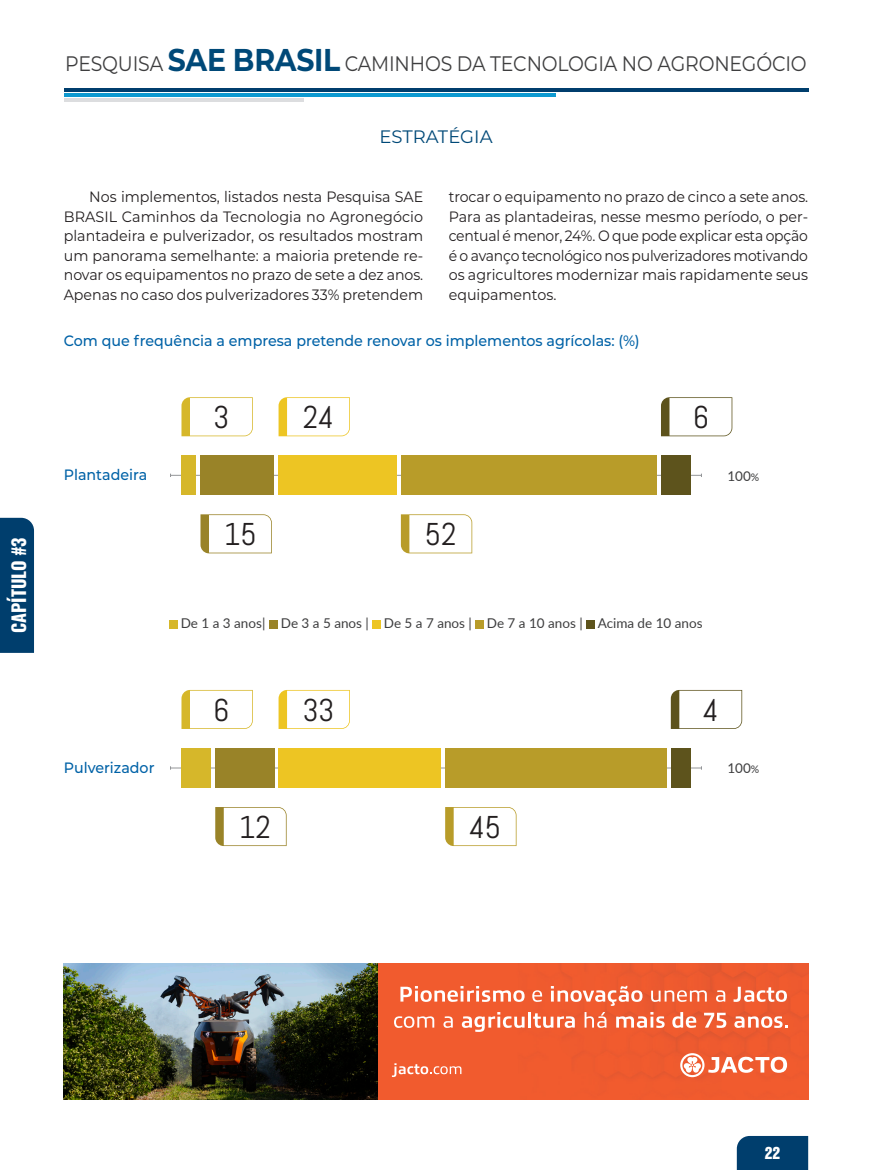
<style>
.page{position:relative;width:872px;height:1170px;background:#fff}
.page>*{position:absolute;margin:0;border:0;box-sizing:border-box;transform-origin:0 0}
.t1{font:31.5px "Abel";color:#231f20}
.t2{font:21px "Montserrat";letter-spacing:-.01em;color:#3e3e3f;scale:.9 1}
.t3{font:700 18px "Oswald";color:#fff}
.t4{font:18px "Montserrat";color:#004978}
.t5{font:15.3px "Helvetica Inserat LT Std";color:#fff}
.t6{font:15px/19.5px "Montserrat";color:#231f20;text-align:justify;scale:.95 1}
.t7{font:15px/19.5px "Montserrat";color:#231f20;text-align:justify;scale:.94 1}
.t8{font:500 15px "Montserrat";color:#0062a7;scale:.95 1}
.t9{font:13.5px "Lato";color:#3e3e3f}
.s1{font-weight:700;font-size:31.5px;color:#004978}
.s2{font-size:10.5px}
</style>
<div class="page">
<svg style="left:64px;top:91px;width:744px;height:11px"></svg>
<div style="left:0;top:518px;width:34px;height:135px;background:#003e6d"></div>
<div style="left:737px;top:1136px;width:71px;height:33px;background:#003e6d"></div>
<hr style="left:64px;top:93px;width:492px;height:3px;background:#0d99d0">
<hr style="left:64px;top:88px;width:744px;height:3px;background:#003e6d">
<hr style="left:64px;top:99px;width:239px;height:3px;background:#dcdddf">
<div style="left:378px;top:963px;width:430px;height:136px;background:#f15b2e"></div>
<svg style="left:680px;top:1053px;width:107px;height:24px"></svg>
<svg style="left:400px;top:985px;width:124px;height:16px"></svg>
<svg style="left:532px;top:990px;width:10px;height:11px"></svg>
<svg style="left:551px;top:985px;width:91px;height:20px"></svg>
<svg style="left:651px;top:990px;width:56px;height:11px"></svg>
<svg style="left:716px;top:990px;width:9px;height:11px"></svg>
<svg style="left:733px;top:986px;width:54px;height:15px"></svg>
<svg style="left:394px;top:1016px;width:40px;height:11px"></svg>
<svg style="left:443px;top:1016px;width:10px;height:11px"></svg>
<svg style="left:462px;top:1011px;width:62px;height:20px"></svg>
<hr style="left:528px;top:1011px;width:3px;height:16px;background:#fff">
<svg style="left:533px;top:1013px;width:42px;height:14px"></svg>
<svg style="left:584px;top:1011px;width:22px;height:16px"></svg>
<svg style="left:616px;top:1011px;width:48px;height:16px"></svg>
<svg style="left:672px;top:1011px;width:24px;height:16px"></svg>
<svg style="left:704px;top:1012px;width:22px;height:15px"></svg>
<svg style="left:734px;top:1016px;width:53px;height:11px"></svg>
<svg style="left:392px;top:1063px;width:69px;height:13px"></svg>
<img style="left:64px;top:963px;width:314px;height:136px">
<div style="left:169px;top:619px;width:9px;height:9px;background:#d6b72a"></div>
<div style="left:269px;top:619px;width:8px;height:9px;background:#998328"></div>
<div style="left:372px;top:619px;width:9px;height:9px;background:#edc523"></div>
<div style="left:475px;top:619px;width:9px;height:9px;background:#b89c29"></div>
<div style="left:586px;top:619px;width:9px;height:9px;background:#5d531c"></div>
<hr style="left:170px;top:475px;width:531px;height:1px;background:#939598">
<hr style="left:170px;top:767px;width:531px;height:1px;background:#939598">
<div style="left:181px;top:456px;width:15px;height:39px;background:#d6b72a"></div>
<div style="left:661px;top:456px;width:29px;height:39px;background:#5d531c"></div>
<div style="left:200px;top:456px;width:74px;height:39px;background:#998328"></div>
<div style="left:278px;top:456px;width:118px;height:39px;background:#edc523"></div>
<div style="left:401px;top:456px;width:255px;height:39px;background:#b89c29"></div>
<div style="left:181px;top:748px;width:30px;height:39px;background:#d6b72a"></div>
<div style="left:671px;top:748px;width:19px;height:39px;background:#5d531c"></div>
<div style="left:215px;top:748px;width:59px;height:39px;background:#998328"></div>
<div style="left:278px;top:748px;width:163px;height:39px;background:#edc523"></div>
<div style="left:445px;top:748px;width:221px;height:39px;background:#b89c29"></div>
<svg style="left:200px;top:514px;width:72px;height:39px"></svg>
<svg style="left:215px;top:807px;width:72px;height:39px"></svg>
<svg style="left:278px;top:397px;width:72px;height:39px"></svg>
<svg style="left:278px;top:690px;width:72px;height:39px"></svg>
<svg style="left:401px;top:514px;width:71px;height:39px"></svg>
<svg style="left:445px;top:807px;width:71px;height:39px"></svg>
<svg style="left:181px;top:397px;width:72px;height:39px"></svg>
<svg style="left:181px;top:690px;width:72px;height:39px"></svg>
<svg style="left:661px;top:397px;width:71px;height:39px"></svg>
<svg style="left:671px;top:690px;width:71px;height:39px"></svg>
<p class="t3" style="left:10px;top:633px;width:97px;rotate:-90deg">CAPÍTULO #3</p>
<h2 class="t2" style="left:65px;top:49px;width:825px">PESQUISA <span class="s1">SAE BRASIL</span> CAMINHOS DA TECNOLOGIA NO AGRONEGÓCIO</h2>
<p class="t4" style="left:379px;top:124px;width:115px">ESTRATÉGIA</p>
<p class="t6" style="left:64px;top:186px;width:380px;text-indent:26px">Nos implementos, listados nesta Pesquisa SAE BRASIL Caminhos da Tecnologia no Agronegócio plantadeira e pulverizador, os resultados mostram um panorama semelhante: a maioria pretende re&shy;novar os equipamentos no prazo de sete a dez anos.<br>Apenas no caso dos pulverizadores 33% pretendem</p>
<p class="t7" style="left:449px;top:186px;width:384px">trocar o equipamento no prazo de cinco a sete anos.<br>Para as plantadeiras, nesse mesmo período, o per&shy;centual é menor, 24%. O que pode explicar esta opção é o avanço tecnológico nos pulverizadores motivando os agricultores modernizar mais rapidamente seus equipamentos.</p>
<p class="t8" style="left:64px;top:330px;width:608px">Com que frequência a empresa pretende renovar os implementos agrícolas: (%)</p>
<p class="t8" style="left:64px;top:464px;width:90px">Plantadeira</p>
<h1 class="t1" style="left:213px;top:397px;width:18px">3</h1>
<h1 class="t1" style="left:224px;top:514px;width:34px">15</h1>
<h1 class="t1" style="left:303px;top:397px;width:33px">24</h1>
<h1 class="t1" style="left:425px;top:514px;width:33px">52</h1>
<h1 class="t1" style="left:693px;top:397px;width:18px">6</h1>
<p class="t9" style="left:727px;top:466px;width:33px">100<span class="s2">%</span></p>
<p class="t8" style="left:64px;top:757px;width:97px">Pulverizador</p>
<p class="t9" style="left:181px;top:613px;width:523px">De 1 a 3 anos| De 3 a 5 anos | De 5 a 7 anos | De 7 a 10 anos | Acima de 10 anos</p>
<h1 class="t1" style="left:213px;top:690px;width:18px">6</h1>
<h1 class="t1" style="left:302px;top:690px;width:34px">33</h1>
<h1 class="t1" style="left:239px;top:807px;width:33px">12</h1>
<h1 class="t1" style="left:469px;top:807px;width:33px">45</h1>
<h1 class="t1" style="left:703px;top:690px;width:17px">4</h1>
<p class="t9" style="left:727px;top:758px;width:33px">100<span class="s2">%</span></p>
<p class="t5" style="left:765px;top:1143px;width:17px">22</p>
</div>
